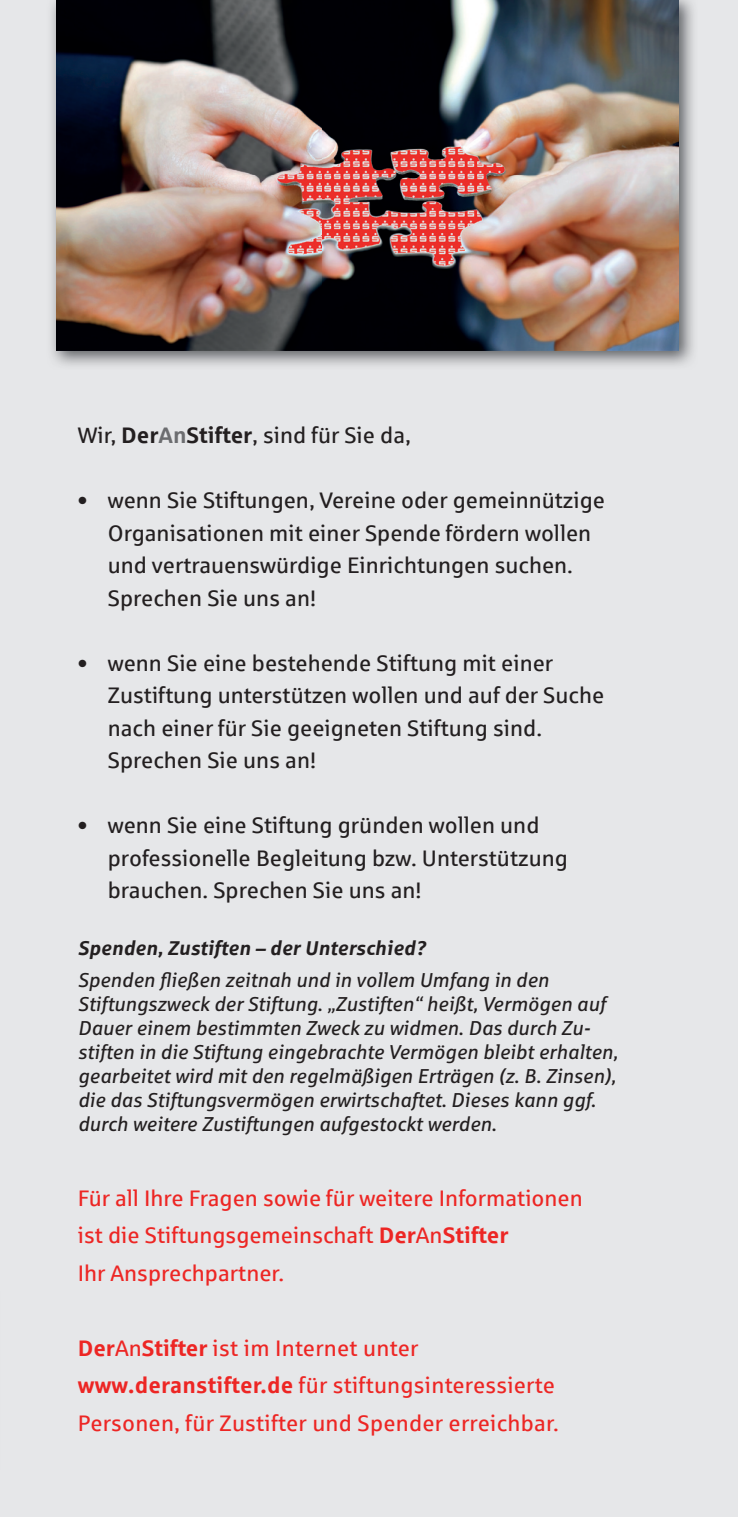
<style>
.page{position:relative;width:738px;height:1517px;background:#fff}
.page>*{position:absolute;margin:0;border:0;box-sizing:border-box;transform-origin:0 0}
.t1{font:22.5px/32.5px "Sparkasse Rg";color:#231f20}
.t2{font:22.5px/37.5px "Sparkasse Rg";color:#ed2624}
.t3{font:italic 20px/24px "Sparkasse Rg";color:#231f20}
.t4{font:italic 700 20px "Sparkasse Rg";color:#231f20}
.s1{font-weight:700}
.s2{font-weight:700;color:#6c6d70}
</style>
<div class="page">
<div style="left:0;top:0;width:737px;height:1517px;background:#e6e7e9"></div>
<img style="left:51px;top:0;width:643px;height:366px">
<img style="left:56px;top:0;width:622px;height:350px">
<p class="t1" style="left:78px;top:419px;width:334px">Wir, <span class="s1">Der</span><span class="s2">An</span><span class="s1">Stifter</span>, sind für Sie da,</p>
<p class="t1" style="left:108px;top:484px;width:498px;text-indent:-30px">• wenn Sie Stiftungen, Vereine oder gemeinnützige Organisationen mit einer Spende fördern wollen und vertrauenswürdige Einrichtungen suchen.<br>Sprechen Sie uns an!</p>
<p class="t1" style="left:108px;top:646px;width:497px;text-indent:-30px">• wenn Sie eine bestehende Stiftung mit einer Zustiftung unterstützen wollen und auf der Suche nach einer für Sie geeigneten Stiftung sind.<br>Sprechen Sie uns an!</p>
<p class="t1" style="left:108px;top:809px;width:461px;text-indent:-30px">• wenn Sie eine Stiftung gründen wollen und professionelle Begleitung bzw. Unterstützung brauchen. Sprechen Sie uns an!</p>
<p class="t4" style="left:78px;top:935px;width:349px">Spenden, Zustiften – der Unterschied?</p>
<p class="t3" style="left:78px;top:967px;width:541px">Spenden fließen zeitnah und in vollem Umfang in den Stiftungszweck der Stiftung. „Zustiften“ heißt, Vermögen auf Dauer einem bestimmten Zweck zu widmen. Das durch Zu&shy;stiften in die Stiftung eingebrachte Vermögen bleibt erhalten, gearbeitet wird mit den regelmäßigen Erträgen (z. B. Zinsen), die das Stiftungsvermögen erwirtschaftet. Dieses kann ggf. durch weitere Zustiftungen aufgestockt werden.</p>
<p class="t2" style="left:78px;top:1178px;width:506px">Für all Ihre Fragen sowie für weitere Informationen ist die Stiftungsgemeinschaft <span class="s1">Der</span>An<span class="s1">Stifter<br></span>Ihr Ansprechpartner.</p>
<p class="t2" style="left:78px;top:1328px;width:482px"><span class="s1">Der</span>An<span class="s1">Stifter</span> ist im Internet unter <span class="s1">www.deranstifter.de</span> für stiftungsinteressierte<br>Personen, für Zustifter und Spender erreichbar.</p>
</div>
